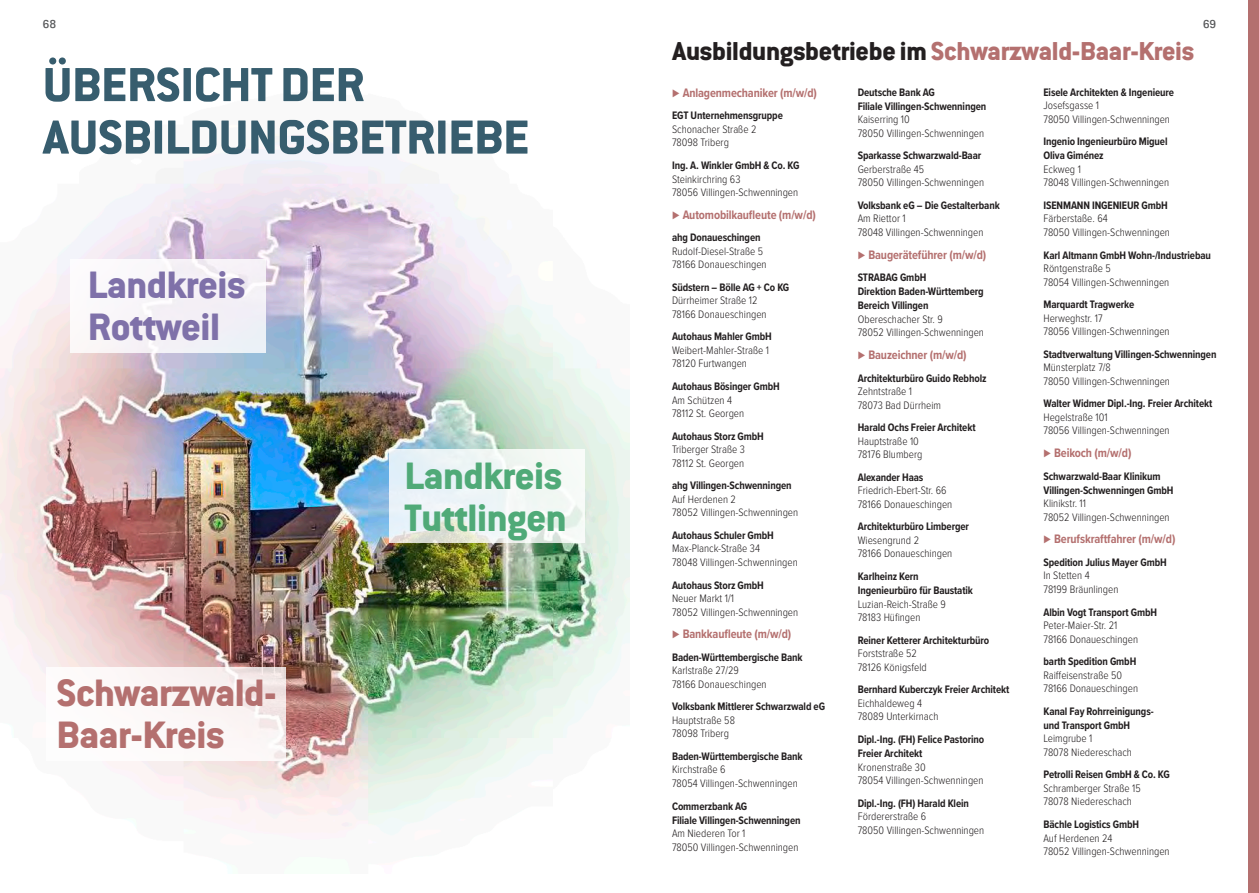
<style>
.page{position:relative;width:1259px;height:893px;background:#fff}
.page>*{position:absolute;margin:0;border:0;box-sizing:border-box;transform-origin:0 0}
.t1{font:700 52.5px/52.5px "Conduit ITC Extra";letter-spacing:-.01em;color:#375d6e}
.t2{font:700 42px/42px "Conduit ITC Extra";letter-spacing:-.01em;color:#b4706f}
.t3{font:700 42px/42px "Conduit ITC Extra";letter-spacing:-.01em;color:#50aa78}
.t4{font:700 42px/42px "Conduit ITC Extra";letter-spacing:-.01em;color:#7f71a9}
.t5{font:700 28.5px "Conduit ITC Extra";letter-spacing:-.01em;color:#b4706f}
.t6{font:700 12.75px "Proxima Nova Cond";letter-spacing:-.01em;color:#b4706f}
.t7{font:700 12.75px "Agfa Rotis Sans Serif";color:#57585a}
.t8{font:300 11.25px/13.5px "Proxima Nova Cond";color:#231f20}
.t9{font:700 11.25px/14.1px "Proxima Nova Cond";letter-spacing:-.01em;color:#231f20}
.t10{font:300 11.1px/13.5px "Proxima Nova Cond";color:#231f20}
.s1{color:#231f20}
</style>
<div class="page">
<img style="left:0;top:134px;width:629px;height:705px">
<div style="left:1248px;top:0;width:11px;height:893px;background:#b4706f"></div>
<div style="left:47px;top:668px;width:239px;height:93px;background:linear-gradient(to right,#fffeff,#f6eeed)"></div>
<svg style="left:389px;top:450px;width:196px;height:93px;fill:#edf4f7"></svg>
<div style="left:70px;top:259px;width:196px;height:94px;background:#f6f2f7"></div>
<p class="t7" style="left:43px;top:16px;width:15px">68</p>
<p class="t7" style="left:1202px;top:16px;width:15px">69</p>
<h1 class="t1" style="left:43px;top:57px;width:488px">ÜBERSICHT DER<br>AUSBILDUNGSBETRIEBE</h1>
<h2 class="t4" style="left:88px;top:262px;width:159px">Landkreis<br>Rottweil</h2>
<h2 class="t2" style="left:56px;top:670px;width:222px">Schwarzwald-<br>Baar-Kreis</h2>
<h2 class="t3" style="left:404px;top:454px;width:164px">Landkreis<br>Tuttlingen</h2>
<h3 class="t5" style="left:672px;top:34px;width:524px"><span class="s1">Ausbildungsbetriebe im</span>Schwarzwald-Baar-Kreis</h3>
<p class="t6" style="left:672px;top:83px;width:146px">⊲ Anlagenmechaniker (m/w/d)</p>
<p class="t9" style="left:672px;top:108px;width:112px">EGT Unternehmensgruppe</p>
<p class="t8" style="left:672px;top:122px;width:86px">Schonacher Straße 2<br>78098 Triberg</p>
<p class="t9" style="left:672px;top:158px;width:129px">Ing. A. Winkler GmbH &amp; Co. KG</p>
<p class="t8" style="left:672px;top:171px;width:128px">Steinkirchring 63<br>78056 Villingen-Schwenningen</p>
<p class="t6" style="left:672px;top:205px;width:145px">⊲ Automobilkaufleute (m/w/d)</p>
<p class="t9" style="left:672px;top:230px;width:90px">ahg Donaueschingen</p>
<p class="t10" style="left:672px;top:244px;width:96px">Rudolf-Diesel-Straße 5<br>78166 Donaueschingen</p>
<p class="t9" style="left:672px;top:280px;width:119px">Südstern – Bölle AG + Co KG</p>
<p class="t8" style="left:672px;top:293px;width:96px">Dürrheimer Straße 12<br>78166 Donaueschingen</p>
<p class="t9" style="left:672px;top:329px;width:101px">Autohaus Mahler GmbH</p>
<p class="t8" style="left:672px;top:343px;width:99px">Weibert-Mahler-Straße 1<br>78120 Furtwangen</p>
<p class="t9" style="left:672px;top:379px;width:109px">Autohaus Bösinger GmbH</p>
<p class="t8" style="left:672px;top:392px;width:74px">Am Schützen 4<br>78112 St. Georgen</p>
<p class="t9" style="left:672px;top:429px;width:93px">Autohaus Storz GmbH</p>
<p class="t8" style="left:672px;top:442px;width:74px">Triberger Straße 3<br>78112 St. Georgen</p>
<p class="t9" style="left:672px;top:478px;width:121px">ahg Villingen-Schwenningen</p>
<p class="t10" style="left:672px;top:492px;width:128px">Auf Herdenen 2<br>78052 Villingen-Schwenningen</p>
<p class="t9" style="left:672px;top:528px;width:103px">Autohaus Schuler GmbH</p>
<p class="t8" style="left:672px;top:541px;width:127px">Max-Planck-Straße 34<br>78048 Villingen-Schwenningen</p>
<p class="t9" style="left:672px;top:577px;width:93px">Autohaus Storz GmbH</p>
<p class="t8" style="left:672px;top:591px;width:128px">Neuer Markt 1/1<br>78052 Villingen-Schwenningen</p>
<p class="t6" style="left:672px;top:624px;width:121px">⊲ Bankkaufleute (m/w/d)</p>
<p class="t9" style="left:672px;top:650px;width:132px">Baden-Württembergische Bank</p>
<p class="t8" style="left:672px;top:663px;width:96px">Karlstraße 27/29<br>78166 Donaueschingen</p>
<p class="t9" style="left:672px;top:699px;width:155px">Volksbank Mittlerer Schwarzwald eG</p>
<p class="t8" style="left:672px;top:713px;width:64px">Hauptstraße 58<br>78098 Triberg</p>
<p class="t9" style="left:672px;top:749px;width:132px">Baden-Württembergische Bank</p>
<p class="t8" style="left:672px;top:762px;width:127px">Kirchstraße 6<br>78054 Villingen-Schwenningen</p>
<p class="t9" style="left:672px;top:798px;width:130px">Commerzbank AG<br>Filiale Villingen-Schwenningen</p>
<p class="t8" style="left:672px;top:826px;width:128px">Am Niederen Tor 1<br>78050 Villingen-Schwenningen</p>
<p class="t9" style="left:857px;top:85px;width:130px">Deutsche Bank AG<br>Filiale Villingen-Schwenningen</p>
<p class="t8" style="left:857px;top:112px;width:128px">Kaiserring 10<br>78050 Villingen-Schwenningen</p>
<p class="t9" style="left:857px;top:148px;width:125px">Sparkasse Schwarzwald-Baar</p>
<p class="t8" style="left:857px;top:162px;width:128px">Gerberstraße 45<br>78050 Villingen-Schwenningen</p>
<p class="t9" style="left:857px;top:198px;width:144px">Volksbank eG – Die Gestalterbank</p>
<p class="t8" style="left:857px;top:211px;width:127px">Am Riettor 1<br>78048 Villingen-Schwenningen</p>
<p class="t6" style="left:857px;top:245px;width:130px">⊲ Baugeräteführer (m/w/d)</p>
<p class="t9" style="left:857px;top:270px;width:127px">STRABAG GmbH<br>Direktion Baden-Württemberg<br>Bereich Villingen</p>
<p class="t8" style="left:857px;top:312px;width:128px">Obereschacher Str. 9<br>78052 Villingen-Schwenningen</p>
<p class="t6" style="left:857px;top:345px;width:110px">⊲ Bauzeichner (m/w/d)</p>
<p class="t9" style="left:857px;top:371px;width:130px">Architekturbüro Guido Rebholz</p>
<p class="t8" style="left:857px;top:384px;width:85px">Zehntstraße 1<br>78073 Bad Dürrheim</p>
<p class="t9" style="left:857px;top:420px;width:119px">Harald Ochs Freier Architekt</p>
<p class="t8" style="left:857px;top:434px;width:66px">Hauptstraße 10<br>78176 Blumberg</p>
<p class="t9" style="left:857px;top:470px;width:67px">Alexander Haas</p>
<p class="t8" style="left:857px;top:483px;width:96px">Friedrich-Ebert-Str. 66<br>78166 Donaueschingen</p>
<p class="t9" style="left:857px;top:519px;width:113px">Architekturbüro Limberger</p>
<p class="t8" style="left:857px;top:533px;width:96px">Wiesengrund 2<br>78166 Donaueschingen</p>
<p class="t9" style="left:857px;top:569px;width:117px">Karlheinz Kern<br>Ingenieurbüro für Baustatik</p>
<p class="t8" style="left:857px;top:596px;width:90px">Luzian-Reich-Straße 9<br>78183 Hüfingen</p>
<p class="t9" style="left:857px;top:633px;width:133px">Reiner Ketterer Architekturbüro</p>
<p class="t8" style="left:857px;top:646px;width:71px">Forststraße 52<br>78126 Königsfeld</p>
<p class="t9" style="left:857px;top:682px;width:153px">Bernhard Kuberczyk Freier Architekt</p>
<p class="t8" style="left:857px;top:696px;width:82px">Eichhaldeweg 4<br>78089 Unterkirnach</p>
<p class="t9" style="left:857px;top:732px;width:128px">Dipl.-Ing. (FH) Felice Pastorino<br>Freier Architekt</p>
<p class="t8" style="left:857px;top:759px;width:127px">Kronenstraße 30<br>78054 Villingen-Schwenningen</p>
<p class="t9" style="left:857px;top:796px;width:113px">Dipl.-Ing. (FH) Harald Klein</p>
<p class="t8" style="left:857px;top:809px;width:128px">Fördererstraße 6<br>78050 Villingen-Schwenningen</p>
<p class="t9" style="left:1043px;top:85px;width:132px">Eisele Architekten &amp; Ingenieure</p>
<p class="t8" style="left:1043px;top:98px;width:128px">Josefsgasse 1<br>78050 Villingen-Schwenningen</p>
<p class="t9" style="left:1043px;top:134px;width:125px">Ingenio Ingenieurbüro Miguel<br>Oliva Giménez</p>
<p class="t8" style="left:1043px;top:162px;width:127px">Eckweg 1<br>78048 Villingen-Schwenningen</p>
<p class="t9" style="left:1043px;top:198px;width:126px">ISENMANN INGENIEUR GmbH</p>
<p class="t8" style="left:1043px;top:211px;width:128px">Färberstaße. 64<br>78050 Villingen-Schwenningen</p>
<p class="t9" style="left:1043px;top:248px;width:169px">Karl Altmann GmbH Wohn-/Industriebau</p>
<p class="t8" style="left:1043px;top:261px;width:127px">Röntgenstraße 5<br>78054 Villingen-Schwenningen</p>
<p class="t9" style="left:1043px;top:297px;width:92px">Marquardt Tragwerke</p>
<p class="t8" style="left:1043px;top:311px;width:128px">Herweghstr. 17<br>78056 Villingen-Schwenningen</p>
<p class="t9" style="left:1043px;top:347px;width:174px">Stadtverwaltung Villingen-Schwenningen</p>
<p class="t8" style="left:1043px;top:360px;width:128px">Münsterplatz 7/8<br>78050 Villingen-Schwenningen</p>
<p class="t9" style="left:1043px;top:396px;width:170px">Walter Widmer Dipl.-Ing. Freier Architekt</p>
<p class="t8" style="left:1043px;top:410px;width:128px">Hegelstraße 101<br>78056 Villingen-Schwenningen</p>
<p class="t6" style="left:1043px;top:443px;width:89px">⊲ Beikoch (m/w/d)</p>
<p class="t9" style="left:1043px;top:469px;width:131px">Schwarzwald-Baar Klinikum<br>Villingen-Schwenningen GmbH</p>
<p class="t8" style="left:1043px;top:496px;width:128px">Klinikstr. 11<br>78052 Villingen-Schwenningen</p>
<p class="t6" style="left:1043px;top:530px;width:133px">⊲ Berufskraftfahrer (m/w/d)</p>
<p class="t9" style="left:1043px;top:555px;width:125px">Spedition Julius Mayer GmbH</p>
<p class="t8" style="left:1043px;top:568px;width:77px">In Stetten 4<br>78199 Bräunlingen</p>
<p class="t9" style="left:1043px;top:604px;width:115px">Albin Vogt Transport GmbH</p>
<p class="t8" style="left:1043px;top:618px;width:96px">Peter-Maier-Str. 21<br>78166 Donaueschingen</p>
<p class="t9" style="left:1043px;top:654px;width:94px">barth Spedition GmbH</p>
<p class="t8" style="left:1043px;top:667px;width:96px">Raiffeisenstraße 50<br>78166 Donaueschingen</p>
<p class="t9" style="left:1043px;top:704px;width:112px">Kanal Fay Rohrreinigungs&shy;und Transport GmbH</p>
<p class="t8" style="left:1043px;top:731px;width:90px">Leimgrube 1<br>78078 Niedereschach</p>
<p class="t9" style="left:1043px;top:767px;width:128px">Petrolli Reisen GmbH &amp; Co. KG</p>
<p class="t8" style="left:1043px;top:781px;width:99px">Schramberger Straße 15<br>78078 Niedereschach</p>
<p class="t9" style="left:1043px;top:817px;width:97px">Bächle Logistics GmbH</p>
<p class="t8" style="left:1043px;top:830px;width:128px">Auf Herdenen 24<br>78052 Villingen-Schwenningen</p>
</div>
